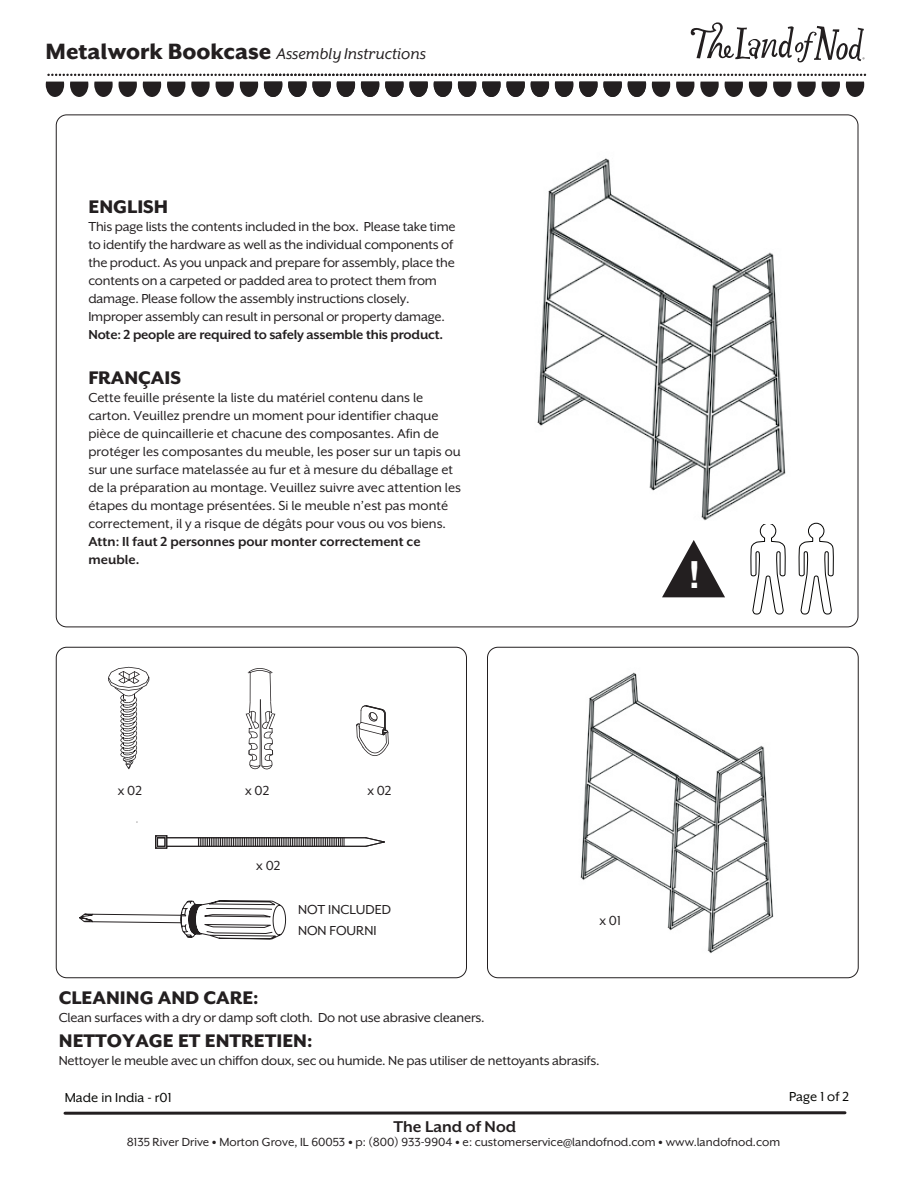
<style>
.page{position:relative;width:918px;height:1188px;background:#fff}
.page>*{position:absolute;margin:0;border:0;box-sizing:border-box;transform-origin:0 0}
.t1{font:700 37.35px "Helvetica";color:#fff}
.t2{font:800 21px "Mr Eaves XL San OT";color:#231f20}
.t3{font:italic 18px "Mr Eaves XL San OT";color:#231f20}
.t4{font:700 18px "Mr Eaves XL San OT";color:#231f20}
.t5{font:15px/18px "Mr Eaves XL San OT";letter-spacing:-.015em;color:#231f20}
.t6{font:700 15px/18px "Mr Eaves XL San OT";color:#231f20}
.t7{font:15px "Mr Eaves XL San OT";color:#040503}
.t8{font:13.5px "Mr Eaves XL San OT";color:#231f20}
.s1{font-weight:800;font-style:normal;font-size:25.5px}
.s2{font-weight:900}
</style>
<div class="page">
<svg style="left:65px;top:1111px;width:780px;height:4px;background:#595657"></svg>
<svg style="left:690px;top:22px;width:175px;height:41px"></svg>
<svg style="left:846px;top:82px;width:18px;height:15px"></svg>
<svg style="left:822px;top:82px;width:18px;height:15px"></svg>
<svg style="left:797px;top:82px;width:19px;height:15px"></svg>
<svg style="left:773px;top:82px;width:18px;height:15px"></svg>
<svg style="left:749px;top:82px;width:18px;height:15px"></svg>
<svg style="left:725px;top:82px;width:18px;height:15px"></svg>
<svg style="left:700px;top:82px;width:19px;height:15px"></svg>
<svg style="left:676px;top:82px;width:18px;height:15px"></svg>
<svg style="left:652px;top:82px;width:18px;height:15px"></svg>
<svg style="left:628px;top:82px;width:18px;height:15px"></svg>
<svg style="left:579px;top:82px;width:43px;height:15px"></svg>
<svg style="left:555px;top:82px;width:18px;height:15px"></svg>
<svg style="left:531px;top:82px;width:18px;height:15px"></svg>
<svg style="left:482px;top:82px;width:43px;height:15px"></svg>
<svg style="left:458px;top:82px;width:18px;height:15px"></svg>
<svg style="left:434px;top:82px;width:18px;height:15px"></svg>
<svg style="left:385px;top:82px;width:43px;height:15px"></svg>
<svg style="left:361px;top:82px;width:18px;height:15px"></svg>
<svg style="left:337px;top:82px;width:18px;height:15px"></svg>
<svg style="left:288px;top:82px;width:43px;height:15px"></svg>
<svg style="left:264px;top:82px;width:18px;height:15px"></svg>
<svg style="left:240px;top:82px;width:18px;height:15px"></svg>
<svg style="left:216px;top:82px;width:18px;height:15px"></svg>
<svg style="left:191px;top:82px;width:19px;height:15px"></svg>
<svg style="left:167px;top:82px;width:18px;height:15px"></svg>
<svg style="left:143px;top:82px;width:18px;height:15px"></svg>
<svg style="left:119px;top:82px;width:18px;height:15px"></svg>
<svg style="left:94px;top:82px;width:19px;height:15px"></svg>
<svg style="left:70px;top:82px;width:18px;height:15px"></svg>
<svg style="left:46px;top:82px;width:18px;height:15px"></svg>
<svg style="left:47px;top:74px;width:818px;height:2px"></svg>
<div style="left:56px;top:647px;width:411px;height:331px;border:1px solid #231f20;border-radius:10px"></div>
<div style="left:487px;top:647px;width:372px;height:331px;border:1px solid #231f20;border-radius:10px"></div>
<svg style="left:662px;top:540px;width:63px;height:57px"></svg>
<svg style="left:798px;top:522px;width:36px;height:93px"></svg>
<svg style="left:750px;top:524px;width:36px;height:91px"></svg>
<img style="left:537px;top:158px;width:249px;height:363px">
<svg style="left:79px;top:900px;width:207px;height:40px"></svg>
<img style="left:580px;top:672px;width:194px;height:282px">
<svg style="left:246px;top:668px;width:29px;height:101px"></svg>
<svg style="left:108px;top:667px;width:41px;height:102px"></svg>
<svg style="left:356px;top:705px;width:33px;height:51px"></svg>
<svg style="left:155px;top:835px;width:230px;height:14px"></svg>
<p class="t3" style="left:45px;top:44px;width:382px"><span class="s1">Metalwork Bookcase</span> Assembly Instructions</p>
<h2 class="t2" style="left:88px;top:195px;width:81px">ENGLISH</h2>
<p class="t5" style="left:88px;top:218px;width:369px">This page lists the contents included in the box. Please take time to identify the hardware as well as the individual components of the product. As you unpack and prepare for assembly, place the contents on a carpeted or padded area to protect them from damage. Please follow the assembly instructions closely.<br>Improper assembly can result in personal or property damage.</p>
<p class="t6" style="left:88px;top:326px;width:356px">Note: 2 people are required to safely assemble this product.</p>
<h2 class="t2" style="left:88px;top:366px;width:94px">FRANÇAIS</h2>
<p class="t5" style="left:88px;top:389px;width:374px">Cette feuille présente la liste du matériel contenu dans le carton. Veuillez prendre un moment pour identifier chaque pièce de quincaillerie et chacune des composantes. Afin de protéger les composantes du meuble, les poser sur un tapis ou sur une surface matelassée au fur et à mesure du déballage et de la préparation au montage. Veuillez suivre avec attention les étapes du montage présentées. Si le meuble n’est pas monté correctement, il y a risque de dégâts pour vous ou vos biens.</p>
<p class="t6" style="left:88px;top:533px;width:334px">Attn: Il faut 2 personnes pour monter correctement ce meuble.</p>
<h1 class="t1" style="left:687px;top:545px;width:14px">!</h1>
<p class="t5" style="left:118px;top:781px;width:26px">x 02</p>
<p class="t5" style="left:245px;top:781px;width:26px">x 02</p>
<p class="t5" style="left:367px;top:781px;width:26px">x 02</p>
<p class="t5" style="left:256px;top:856px;width:26px">x 02</p>
<p class="t5" style="left:298px;top:900px;width:95px;line-height:20.2px">NOT INCLUDED<br>NON FOURNI</p>
<p class="t5" style="left:599px;top:911px;width:23px">x 01</p>
<h2 class="t2" style="left:59px;top:986px;width:201px">CLEANING AND CARE:</h2>
<p class="t5" style="left:59px;top:1009px;width:427px">Clean surfaces with a dry or damp soft cloth. Do not use abrasive cleaners.</p>
<h2 class="t2" style="left:59px;top:1029px;width:255px">NETTOYAGE ET ENTRETIEN:</h2>
<p class="t5" style="left:59px;top:1052px;width:542px">Nettoyer le meuble avec un chiffon doux, sec ou humide. Ne pas utiliser de nettoyants abrasifs.</p>
<p class="t7" style="left:65px;top:1089px;width:108px">Made in India - r01</p>
<p class="t7" style="left:789px;top:1089px;width:61px">Page 1 of 2</p>
<p class="t4" style="left:394px;top:1116px;width:124px">The Land of Nod</p>
<p class="t8" style="left:127px;top:1135px;width:655px">8135 River Drive <span class="s2">•</span> Morton Grove, IL 60053 <span class="s2">•</span> p: (800) 933-9904 <span class="s2">•</span> e: customerservice@landofnod.com <span class="s2">•</span> www.landofnod.com</p>
</div>
